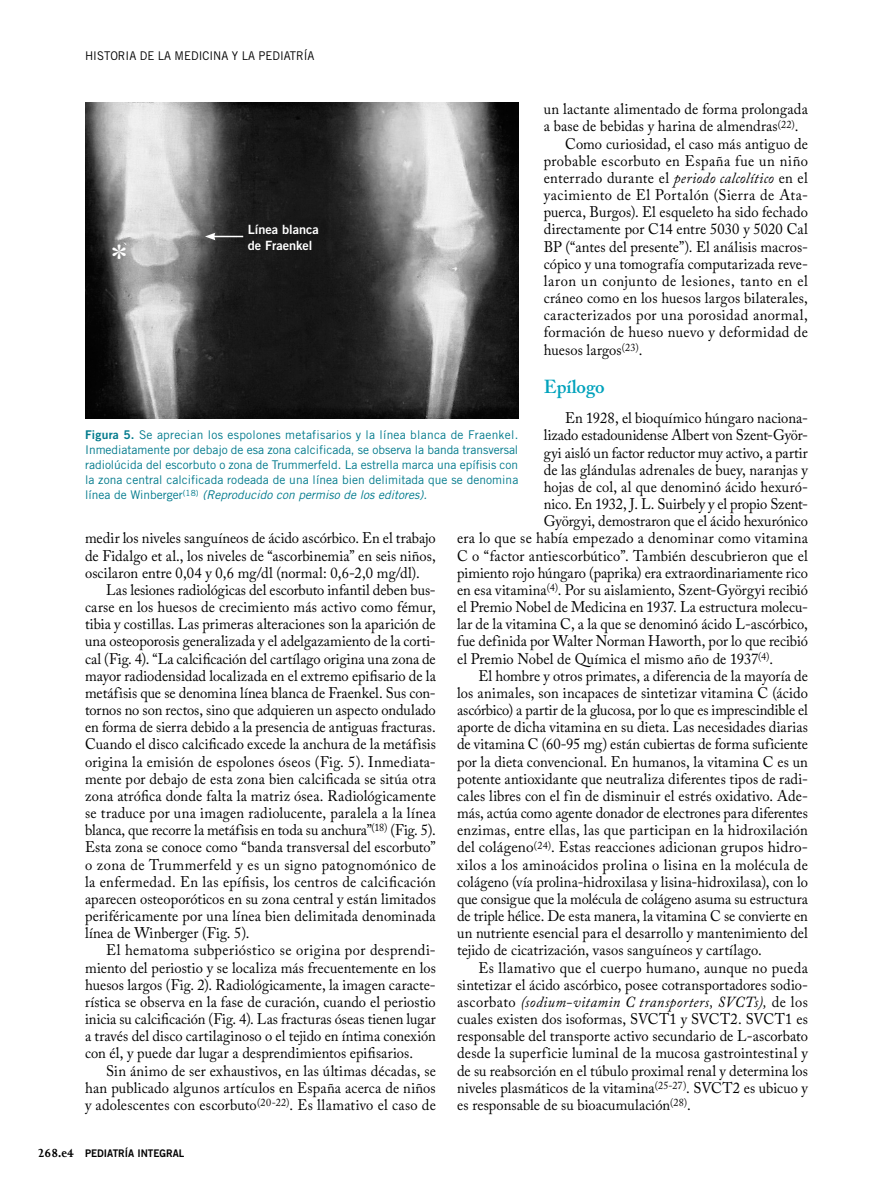
<style>
.page{position:relative;width:893px;height:1191px;background:#fff}
.page>*{position:absolute;margin:0;border:0;box-sizing:border-box;transform-origin:0 0}
.t1{font:45px "Adobe Caslon Pro";color:#fff}
.t2{font:600 18.75px "Adobe Caslon Pro";letter-spacing:-.005em;color:#00a2bc}
.t3{font:15.3px/17.1px "Adobe Caslon Pro";letter-spacing:.005em;color:#000;text-align:justify;scale:.95 1}
.t4{font:15.3px "Adobe Caslon Pro";letter-spacing:.03em;color:#000;scale:.95 1}
.t5{font:15.3px "Adobe Caslon Pro";letter-spacing:.025em;color:#000;scale:.95 1}
.t6{font:italic 15.3px "Adobe Caslon Pro";letter-spacing:.025em;color:#000;scale:.95 1}
.t7{font:15.3px "Adobe Caslon Pro";letter-spacing:.005em;color:#000}
.t8{font:15.3px "Adobe Caslon Pro";letter-spacing:.035em;color:#000;scale:.95 1}
.t9{font:12.75px/15.8px "Trade Gothic Bold Two";color:#fff}
.t10{font:12px/15px "Trade Gothic";letter-spacing:.005em;color:#007a8c;text-align:justify}
.t11{font:12px "Trade Gothic";color:#000;scale:.95 1}
.t12{font:10.5px "Trade Gothic Bold Two";color:#000;scale:.95 1}
.s1{font-style:italic}
.s2{font-style:normal}
.s3{font-family:"Trade Gothic Bold Two"}
.s4{font-family:"Joanna MT Std";font-weight:700;font-size:13.5px}
</style>
<div class="page">
<img style="left:85px;top:103px;width:433px;height:315px">
<hr style="left:213px;top:236px;width:30px;height:1px;background:#fff">
<svg style="left:205px;top:233px;width:10px;height:7px"></svg>
<p class="t11" style="left:85px;top:49px;width:243px">Historia de la Medicina y la Pediatría</p>
<p class="t3" style="left:544px;top:100px;width:279px">un lactante alimentado de forma prolongada</p>
<p class="t3" style="left:544px;top:118px;width:270px">a base de bebidas y harina de almendras<sup>(22)</sup>.</p>
<p class="t3" style="left:565px;top:135px;width:257px">Como curiosidad, el caso más antiguo de</p>
<p class="t4" style="left:544px;top:151px;width:280px">probable escorbuto en España fue un niño</p>
<p class="t5" style="left:544px;top:169px;width:279px">enterrado durante el <span class="s1">periodo calcolítico</span> en el</p>
<p class="t4" style="left:544px;top:186px;width:280px">yacimiento de El Portalón (Sierra de Ata-</p>
<p class="t3" style="left:544px;top:203px;width:280px">puerca, Burgos). El esqueleto ha sido fechado</p>
<p class="t3" style="left:544px;top:221px;width:279px">directamente por C14 entre 5030 y 5020 Cal</p>
<p class="t3" style="left:544px;top:238px;width:280px">BP (“antes del presente”). El análisis macros-</p>
<p class="t3" style="left:544px;top:255px;width:280px">cópico y una tomografía computarizada reve-</p>
<p class="t8" style="left:544px;top:272px;width:280px">laron un conjunto de lesiones, tanto en el</p>
<p class="t3" style="left:544px;top:289px;width:280px">cráneo como en los huesos largos bilaterales,</p>
<p class="t4" style="left:544px;top:306px;width:279px">caracterizados por una porosidad anormal,</p>
<p class="t3" style="left:544px;top:323px;width:280px">formación de hueso nuevo y deformidad de</p>
<p class="t3" style="left:544px;top:341px;width:105px">huesos largos<sup>(23)</sup>.</p>
<p class="t2" style="left:544px;top:376px;width:63px">Epílogo</p>
<p class="t3" style="left:565px;top:409px;width:257px">En 1928, el bioquímico húngaro naciona-</p>
<p class="t3" style="left:544px;top:426px;width:280px">lizado estadounidense Albert von Szent-Györ-</p>
<p class="t3" style="left:544px;top:444px;width:279px">gyi aisló un factor reductor muy activo, a partir</p>
<p class="t3" style="left:544px;top:461px;width:280px">de las glándulas adrenales de buey, naranjas y</p>
<p class="t3" style="left:544px;top:478px;width:280px">hojas de col, al que denominó ácido hexuró-</p>
<p class="t3" style="left:544px;top:495px;width:279px">nico. En 1932, J. L. Suirbely y el propio Szent-</p>
<p class="t3" style="left:544px;top:512px;width:280px">Györgyi, demostraron que el ácido hexurónico</p>
<p class="t3" style="left:457px;top:529px;width:371px">era lo que se había empezado a denominar como vitamina</p>
<p class="t3" style="left:457px;top:547px;width:371px">C o “factor antiescorbútico”. También descubrieron que el</p>
<p class="t3" style="left:457px;top:564px;width:371px">pimiento rojo húngaro (paprika) era extraordinariamente rico</p>
<p class="t3" style="left:457px;top:581px;width:371px">en esa vitamina<sup>(4)</sup>. Por su aislamiento, Szent-Györgyi recibió</p>
<p class="t3" style="left:457px;top:598px;width:371px">el Premio Nobel de Medicina en 1937. La estructura molecu-</p>
<p class="t3" style="left:457px;top:615px;width:371px">lar de la vitamina C, a la que se denominó ácido L-ascórbico,</p>
<p class="t3" style="left:457px;top:632px;width:371px">fue definida por Walter Norman Haworth, por lo que recibió</p>
<p class="t3" style="left:457px;top:650px;width:334px">el Premio Nobel de Química el mismo año de 1937<sup>(4)</sup>.</p>
<p class="t3" style="left:478px;top:667px;width:348px">El hombre y otros primates, a diferencia de la mayoría de</p>
<p class="t3" style="left:457px;top:684px;width:371px">los animales, son incapaces de sintetizar vitamina C (ácido</p>
<p class="t3" style="left:457px;top:701px;width:371px">ascórbico) a partir de la glucosa, por lo que es imprescindible el</p>
<p class="t3" style="left:457px;top:718px;width:371px">aporte de dicha vitamina en su dieta. Las necesidades diarias</p>
<p class="t3" style="left:457px;top:735px;width:371px">de vitamina C (60-95 mg) están cubiertas de forma suficiente</p>
<p class="t3" style="left:457px;top:753px;width:371px">por la dieta convencional. En humanos, la vitamina C es un</p>
<p class="t3" style="left:457px;top:770px;width:371px">potente antioxidante que neutraliza diferentes tipos de radi-</p>
<p class="t3" style="left:457px;top:787px;width:371px">cales libres con el fin de disminuir el estrés oxidativo. Ade-</p>
<p class="t3" style="left:457px;top:804px;width:371px">más, actúa como agente donador de electrones para diferentes</p>
<p class="t5" style="left:457px;top:821px;width:371px">enzimas, entre ellas, las que participan en la hidroxilación</p>
<p class="t3" style="left:457px;top:838px;width:371px">del colágeno<sup>(24)</sup>. Estas reacciones adicionan grupos hidro-</p>
<p class="t7" style="left:457px;top:855px;width:352px">xilos a los aminoácidos prolina o lisina en la molécula de</p>
<p class="t3" style="left:457px;top:873px;width:371px">colágeno (vía prolina-hidroxilasa y lisina-hidroxilasa), con lo</p>
<p class="t3" style="left:457px;top:890px;width:371px">que consigue que la molécula de colágeno asuma su estructura</p>
<p class="t3" style="left:457px;top:907px;width:371px">de triple hélice. De esta manera, la vitamina C se convierte en</p>
<p class="t3" style="left:457px;top:924px;width:371px">un nutriente esencial para el desarrollo y mantenimiento del</p>
<p class="t3" style="left:457px;top:941px;width:322px">tejido de cicatrización, vasos sanguíneos y cartílago.</p>
<p class="t3" style="left:478px;top:958px;width:348px">Es llamativo que el cuerpo humano, aunque no pueda</p>
<p class="t3" style="left:457px;top:976px;width:371px">sintetizar el ácido ascórbico, posee cotransportadores sodio-</p>
<p class="t6" style="left:457px;top:992px;width:371px"><span class="s2">ascorbato</span> (sodium-vitamin C transporters, SVCTs), <span class="s2">de los</span></p>
<p class="t3" style="left:457px;top:1010px;width:371px">cuales existen dos isoformas, SVCT1 y SVCT2. SVCT1 es</p>
<p class="t3" style="left:457px;top:1027px;width:371px">responsable del transporte activo secundario de L-ascorbato</p>
<p class="t3" style="left:457px;top:1044px;width:371px">desde la superficie luminal de la mucosa gastrointestinal y</p>
<p class="t3" style="left:457px;top:1061px;width:371px">de su reabsorción en el túbulo proximal renal y determina los</p>
<p class="t3" style="left:457px;top:1079px;width:371px">niveles plasmáticos de la vitamina<sup>(25-27)</sup>. SVCT2 es ubicuo y</p>
<p class="t3" style="left:457px;top:1096px;width:248px">es responsable de su bioacumulación<sup>(28)</sup>.</p>
<p class="t9" style="left:248px;top:221px;width:73px">Línea blanca de Fraenkel</p>
<h1 class="t1" style="left:112px;top:235px;width:16px">*</h1>
<p class="t10" style="left:85px;top:427px;width:435px"><span class="s3">Figura 5.</span> Se aprecian los espolones metafisarios y la línea blanca de Fraenkel.<br>Inmediatamente por debajo de esa zona calcificada, se observa la banda transversal radiolúcida del escorbuto o zona de Trummerfeld. La estrella marca una epífisis con la zona central calcificada rodeada de una línea bien delimitada que se denomina línea de Winberger<sup>(18)</sup> <span class="s1">(Reproducido con permiso de los editores).</span></p>
<p class="t3" style="left:85px;top:529px;width:371px">medir los niveles sanguíneos de ácido ascórbico. En el trabajo de Fidalgo et al., los niveles de “ascorbinemia” en seis niños, oscilaron entre 0,04 y 0,6 mg/dl (normal: 0,6-2,0 mg/dl).</p>
<p class="t3" style="left:85px;top:581px;width:371px;text-indent:21px">Las lesiones radiológicas del escorbuto infantil deben bus&shy;carse en los huesos de crecimiento más activo como fémur, tibia y costillas. Las primeras alteraciones son la aparición de una osteoporosis generalizada y el adelgazamiento de la corti&shy;cal (Fig. 4). “La calcificación del cartílago origina una zona de mayor radiodensidad localizada en el extremo epifisario de la metáfisis que se denomina línea blanca de Fraenkel. Sus con&shy;tornos no son rectos, sino que adquieren un aspecto ondulado en forma de sierra debido a la presencia de antiguas fracturas.<br>Cuando el disco calcificado excede la anchura de la metáfisis origina la emisión de espolones óseos (Fig. 5). Inmediata&shy;mente por debajo de esta zona bien calcificada se sitúa otra zona atrófica donde falta la matriz ósea. Radiológicamente se traduce por una imagen radiolucente, paralela a la línea blanca, que recorre la metáfisis en toda su anchura”<sup>(18)</sup> (Fig. 5).<br>Esta zona se conoce como “banda transversal del escorbuto” o zona de Trummerfeld y es un signo patognomónico de la enfermedad. En las epífisis, los centros de calcificación aparecen osteoporóticos en su zona central y están limitados periféricamente por una línea bien delimitada denominada línea de Winberger (Fig. 5).</p>
<p class="t3" style="left:85px;top:941px;width:371px;text-indent:21px">El hematoma subperióstico se origina por desprendi&shy;miento del periostio y se localiza más frecuentemente en los huesos largos (Fig. 2). Radiológicamente, la imagen caracte&shy;rística se observa en la fase de curación, cuando el periostio inicia su calcificación (Fig. 4). Las fracturas óseas tienen lugar a través del disco cartilaginoso o el tejido en íntima conexión con él, y puede dar lugar a desprendimientos epifisarios.</p>
<p class="t3" style="left:85px;top:1061px;width:371px;text-indent:21px">Sin ánimo de ser exhaustivos, en las últimas décadas, se han publicado algunos artículos en España acerca de niños y adolescentes con escorbuto<sup>(20-22)</sup>. Es llamativo el caso de</p>
<p class="t12" style="left:38px;top:1146px;width:156px"><span class="s4">268.e4</span> PEDIATRÍA INTEGRAL</p>
</div>
